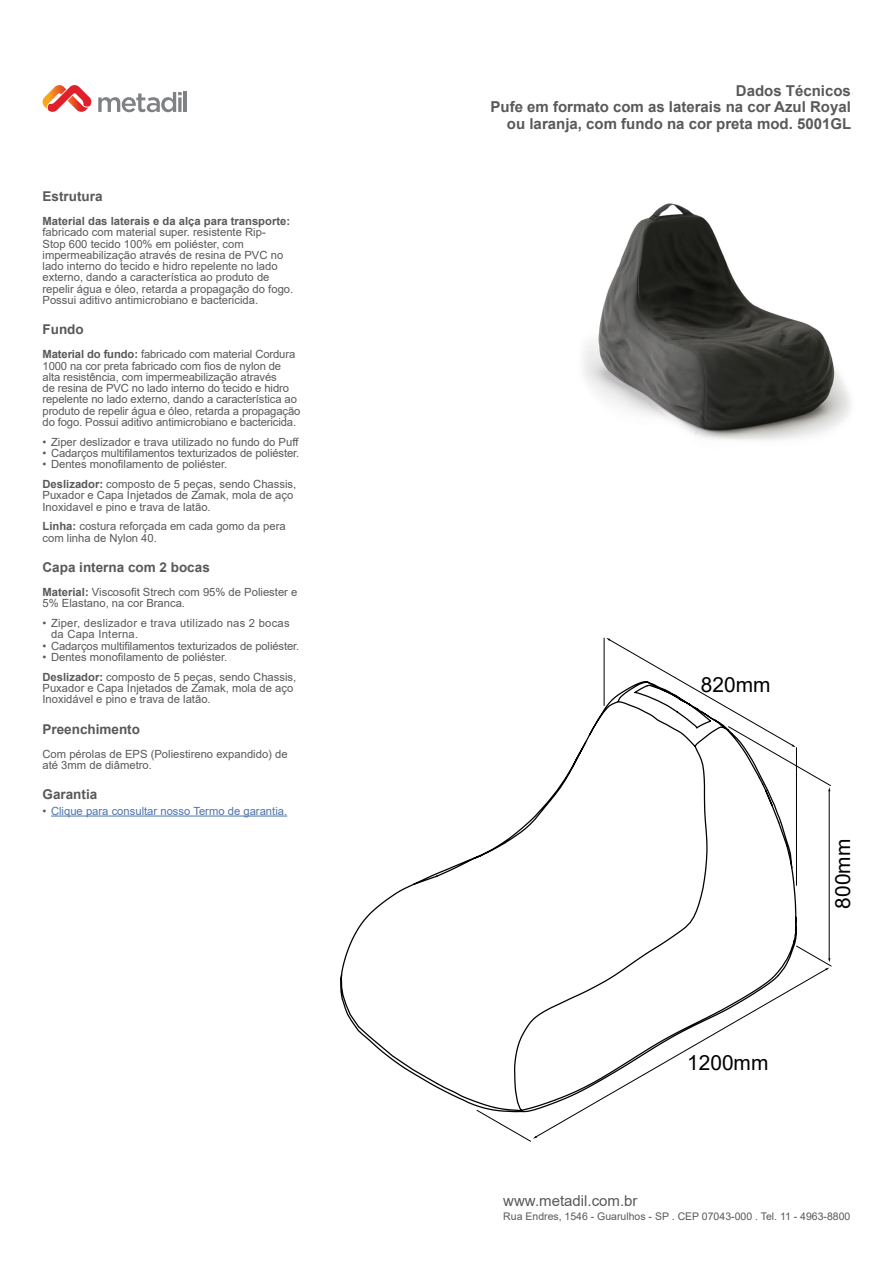
<style>
.page{position:relative;width:893px;height:1263px;background:#fff}
.page>*{position:absolute;margin:0;border:0;box-sizing:border-box;transform-origin:0 0}
.t1{font:20.85px "Arial";color:#000}
.t2{font:700 15px/16.5px "Arial";color:#58595b;text-align:right}
.t3{font:15px "Arial";color:#58595b}
.t4{font:700 13.5px "Arial";color:#58595b}
.t5{font:11.25px/11.2px "Arial";color:#58595b}
.t6{font:11.25px/11.2px "Arial";letter-spacing:.02em;color:#58595b}
.t7{font:700 11.25px "Arial";color:#58595b}
.t8{font:11.25px "Arial";color:#4f73ad}
.t9{font:10.5px "Arial";color:#58595b}
.s1{font-weight:700}
.s2{color:#58595b}
</style>
<div class="page">
<svg style="left:98px;top:92px;width:84px;height:20px"></svg>
<svg style="left:178px;top:97px;width:4px;height:15px"></svg>
<hr style="left:184px;top:92px;width:3px;height:20px;background:#808184">
<svg style="left:42px;top:85px;width:50px;height:27px"></svg>
<img style="left:583px;top:203px;width:268px;height:237px">
<hr style="left:51px;top:816px;width:236px;height:1px;background:#4f73ad">
<svg style="left:340px;top:680px;width:266px;height:426px"></svg>
<svg style="left:606px;top:638px;width:154px;height:88px"></svg>
<svg style="left:476px;top:726px;width:356px;height:416px"></svg>
<svg style="left:533px;top:1136px;width:4px;height:3px"></svg>
<hr style="left:829px;top:791px;width:1px;height:168px;background:#000">
<svg style="left:825px;top:958px;width:5px;height:12px"></svg>
<hr style="left:604px;top:638px;width:1px;height:67px;background:#000">
<hr style="left:796px;top:748px;width:1px;height:137px;background:#000">
<p class="t4" style="left:43px;top:187px;width:62px">Estrutura</p>
<p class="t7" style="left:43px;top:213px;width:249px">Material das laterais e da alça para transporte:</p>
<p class="t5" style="left:43px;top:227px;width:252px">fabricado com material super. resistente Rip-<br>Stop 600 tecido 100% em poliéster, com impermeabilização através de resina de PVC no lado interno do tecido e hidro repelente no lado externo, dando a característica ao produto de repelir água e óleo, retarda a propagação do fogo.<br>Possui aditivo antimicrobiano e bactericida.</p>
<p class="t4" style="left:43px;top:320px;width:43px">Fundo</p>
<p class="t5" style="left:43px;top:349px;width:259px"><span class="s1">Material do fundo:</span> fabricado com material Cordura 1000 na cor preta fabricado com fios de nylon de alta resistência, com impermeabilização através<br>de resina de PVC no lado interno do tecido e hidro repelente no lado externo, dando a característica ao produto de repelir água e óleo, retarda a propagação do fogo. Possui aditivo antimicrobiano e bactericida.</p>
<p class="t5" style="left:43px;top:436px;width:258px">• Ziper deslizador e trava utilizado no fundo do Puff</p>
<p class="t5" style="left:43px;top:447px;width:258px">• Cadarços multifilamentos texturizados de poliéster.</p>
<p class="t5" style="left:43px;top:454px;width:255px;line-height:19.8px">• Dentes monofilamento de poliéster.<br><span class="s1">Deslizador:</span> composto de 5 peças, sendo Chassis,</p>
<p class="t5" style="left:43px;top:490px;width:252px">Puxador e Capa Injetados de Zamak, mola de aço<br>Inoxidavel e pino e trava de latão.</p>
<p class="t5" style="left:43px;top:521px;width:245px"><span class="s1">Linha:</span> costura reforçada em cada gomo da pera com linha de Nylon 40.</p>
<p class="t4" style="left:43px;top:558px;width:169px">Capa interna com 2 bocas</p>
<p class="t5" style="left:43px;top:586px;width:256px"><span class="s1">Material:</span> Viscosofit Strech com 95% de Poliester e<br>5% Elastano, na cor Branca.</p>
<p class="t6" style="left:51px;top:617px;width:240px;text-indent:-9px">• Ziper, deslizador e trava utilizado nas 2 bocas da Capa Interna.</p>
<p class="t5" style="left:43px;top:640px;width:258px">• Cadarços multifilamentos texturizados de poliéster.</p>
<p class="t5" style="left:43px;top:647px;width:255px;line-height:19.8px">• Dentes monofilamento de poliéster.<br><span class="s1">Deslizador:</span> composto de 5 peças, sendo Chassis,</p>
<p class="t5" style="left:43px;top:682px;width:252px">Puxador e Capa Injetados de Zamak, mola de aço<br>Inoxidável e pino e trava de latão.</p>
<p class="t4" style="left:43px;top:719px;width:99px">Preenchimento</p>
<p class="t5" style="left:43px;top:748px;width:247px">Com pérolas de EPS (Poliestireno expandido) de até 3mm de diâmetro.</p>
<p class="t4" style="left:43px;top:785px;width:56px">Garantia</p>
<p class="t8" style="left:43px;top:803px;width:246px"><span class="s2">•</span> Clique para consultar nosso Termo de garantia.</p>
<h2 class="t2" style="left:491px;top:83px;width:362px">Dados Técnicos<br>Pufe em formato com as laterais na cor Azul Royal ou laranja, com fundo na cor preta mod. 5001GL</h2>
<h1 class="t1" style="left:701px;top:670px;width:71px">820mm</h1>
<h1 class="t1" style="left:687px;top:1048px;width:83px">1200mm</h1>
<h1 class="t1" style="left:828px;top:908px;width:71px;rotate:-90deg">800mm</h1>
<h2 class="t3" style="left:503px;top:1190px;width:136px">www.metadil.com.br</h2>
<p class="t9" style="left:503px;top:1209px;width:349px">Rua Endres, 1546 - Guarulhos - SP . CEP 07043-000 . Tel. 11 - 4963-8800</p>
</div>
